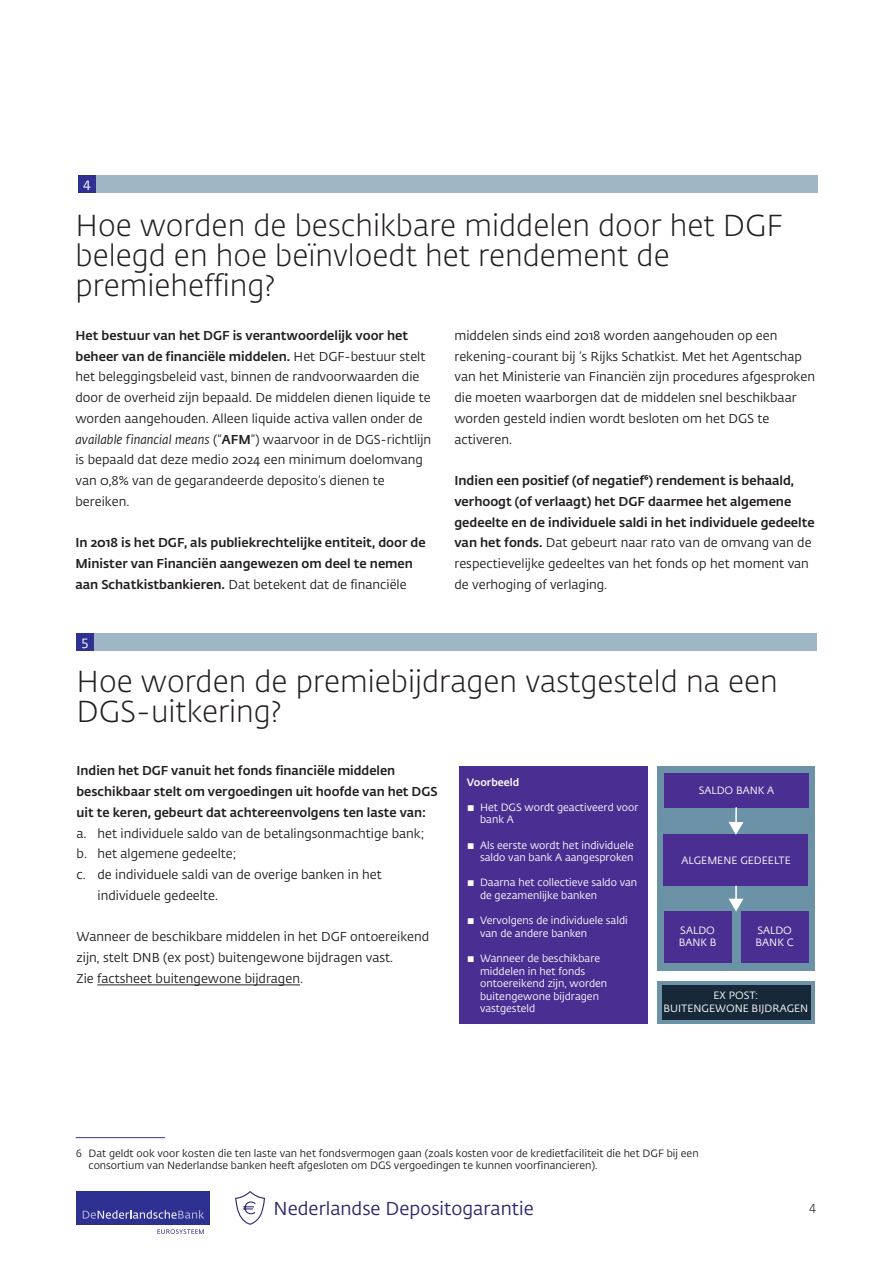
<style>
.page{position:relative;width:893px;height:1263px;background:#fff}
.page>*{position:absolute;margin:0;border:0;box-sizing:border-box;transform-origin:0 0}
.t1{font:300 30px/30px "DNB Fedra";color:#231f20}
.t2{font:18.45px "DNB Fedra";color:#2c296d}
.t3{font:13.5px "DNB Fedra";color:#fff}
.t4{font:12.75px/20.7px "DNB Fedra";color:#231f20}
.t5{font:500 12.75px/20.7px "DNB Fedra";color:#231f20}
.t6{font:300 12.75px "DNB Fedra";color:#231f20}
.t7{font:10.5px/12.6px "DNB Fedra";color:#fff}
.t8{font:10.5px/12.6px "DNB Fedra";color:#231f20}
.t9{font:500 10.5px "DNB Fedra";color:#fff}
.s1{font-weight:500}
.s2{font-style:italic}
.s3{font-weight:400}
</style>
<div class="page">
<div style="left:77px;top:1191px;width:133px;height:34px;background:#2e3092"></div>
<svg style="left:157px;top:1229px;width:47px;height:5px"></svg>
<svg style="left:83px;top:1210px;width:121px;height:9px"></svg>
<svg style="left:235px;top:1191px;width:30px;height:34px"></svg>
<hr style="left:97px;top:985px;width:203px;height:1px;background:#231f20">
<hr style="left:76px;top:1137px;width:89px;height:1px;background:#4a2e92">
<div style="left:78px;top:176px;width:740px;height:17px;background:#9fb6c6"></div>
<div style="left:78px;top:176px;width:17px;height:17px;background:#2e3092"></div>
<div style="left:77px;top:634px;width:739px;height:17px;background:#9fb6c6"></div>
<div style="left:77px;top:634px;width:17px;height:17px;background:#2e3092"></div>
<div style="left:459px;top:766px;width:188px;height:257px;background:#4a2e92"></div>
<div style="left:657px;top:766px;width:158px;height:204px;background:#6c92a7"></div>
<div style="left:664px;top:835px;width:144px;height:51px;background:#4a2e92"></div>
<div style="left:658px;top:981px;width:157px;height:42px;background:#6c92a7"></div>
<div style="left:662px;top:985px;width:149px;height:34px;background:#172938"></div>
<div style="left:664px;top:773px;width:144px;height:34px;background:#4a2e92"></div>
<div style="left:664px;top:911px;width:68px;height:51px;background:#4a2e92"></div>
<div style="left:741px;top:911px;width:68px;height:51px;background:#4a2e92"></div>
<svg style="left:728px;top:807px;width:15px;height:28px"></svg>
<svg style="left:729px;top:886px;width:14px;height:26px"></svg>
<p class="t3" style="left:83px;top:175px;width:9px">4</p>
<h1 class="t1" style="left:75px;top:211px;width:709px">Hoe worden de beschikbare middelen door het DGF belegd en hoe beïnvloedt het rendement de premieheffing?</h1>
<p class="t4" style="left:75px;top:325px;width:357px"><span class="s1">Het bestuur van het DGF is verantwoordelijk voor het beheer van de financiële middelen.</span> Het DGF-bestuur stelt het beleggingsbeleid vast, binnen de randvoorwaarden die door de overheid zijn bepaald. De middelen dienen liquide te worden aangehouden. Alleen liquide activa vallen onder de <span class="s2">available financial means</span> (“<span class="s1">AFM</span>”) waarvoor in de DGS-richtlijn is bepaald dat deze medio 2024 een minimum doelomvang van 0,8% van de gegarandeerde deposito’s dienen te bereiken.</p>
<p class="t5" style="left:75px;top:533px;width:352px">In 2018 is het DGF, als publiekrechtelijke entiteit, door de<br>Minister van Financiën aangewezen om deel te nemen aan Schatkistbankieren. <span class="s3">Dat betekent dat de financiële</span></p>
<p class="t4" style="left:454px;top:325px;width:362px">middelen sinds eind 2018 worden aangehouden op een rekening-courant bij ’s Rijks Schatkist. Met het Agentschap van het Ministerie van Financiën zijn procedures afgesproken die moeten waarborgen dat de middelen snel beschikbaar worden gesteld indien wordt besloten om het DGS te activeren.</p>
<p class="t5" style="left:454px;top:470px;width:362px">Indien een positief (of negatief⁶) rendement is behaald, verhoogt (of verlaagt) het DGF daarmee het algemene gedeelte en de individuele saldi in het individuele gedeelte van het fonds. <span class="s3">Dat gebeurt naar rato van de omvang van de respectievelijke gedeeltes van het fonds op het moment van de verhoging of verlaging.</span></p>
<p class="t3" style="left:82px;top:633px;width:8px">5</p>
<h1 class="t1" style="left:77px;top:667px;width:703px">Hoe worden de premiebijdragen vastgesteld na een<br>DGS-uitkering?</h1>
<p class="t5" style="left:77px;top:761px;width:362px">Indien het DGF vanuit het fonds financiële middelen beschikbaar stelt om vergoedingen uit hoofde van het DGS uit te keren, gebeurt dat achtereenvolgens ten laste van:</p>
<p class="t4" style="left:77px;top:823px;width:349px">a. het individuele saldo van de betalingsonmachtige bank;</p>
<p class="t4" style="left:77px;top:844px;width:162px">b. het algemene gedeelte;</p>
<p class="t4" style="left:77px;top:864px;width:307px">c. de individuele saldi van de overige banken in het</p>
<p class="t4" style="left:98px;top:885px;width:122px">individuele gedeelte.</p>
<p class="t4" style="left:77px;top:926px;width:354px">Wanneer de beschikbare middelen in het DGF ontoereikend zijn, stelt DNB (ex post) buitengewone bijdragen vast.<br>Zie factsheet buitengewone bijdragen.</p>
<p class="t9" style="left:467px;top:775px;width:54px">Voorbeeld</p>
<p class="t7" style="left:480px;top:801px;width:160px;text-indent:-13px">▪ Het DGS wordt geactiveerd voor bank A</p>
<p class="t7" style="left:467px;top:839px;width:168px;text-align:right">▪ Als eerste wordt het individuele saldo van bank A aangesproken</p>
<p class="t7" style="left:480px;top:876px;width:159px;text-indent:-13px">▪ Daarna het collectieve saldo van de gezamenlijke banken</p>
<p class="t7" style="left:480px;top:914px;width:149px;text-indent:-13px">▪ Vervolgens de individuele saldi van de andere banken</p>
<p class="t7" style="left:480px;top:952px;width:129px;text-indent:-13px">▪ Wanneer de beschikbare middelen in het fonds ontoereikend zijn, worden buitengewone bijdragen vastgesteld</p>
<p class="t7" style="left:699px;top:784px;width:77px">SALDO BANK A</p>
<p class="t7" style="left:681px;top:854px;width:111px">ALGEMENE GEDEELTE</p>
<p class="t7" style="left:679px;top:924px;width:39px">SALDO<br>BANK B</p>
<p class="t7" style="left:756px;top:924px;width:40px">SALDO<br>BANK C</p>
<p class="t7" style="left:663px;top:989px;width:146px;text-align:center">EX POST:<br>BUITENGEWONE BIJDRAGEN</p>
<p class="t8" style="left:88px;top:1147px;width:612px;text-indent:-13px">6 Dat geldt ook voor kosten die ten laste van het fondsvermogen gaan (zoals kosten voor de kredietfaciliteit die het DGF bij een consortium van Nederlandse banken heeft afgesloten om DGS vergoedingen te kunnen voorfinancieren).</p>
<h2 class="t2" style="left:274px;top:1197px;width:262px">Nederlandse Depositogarantie</h2>
<p class="t6" style="left:809px;top:1198px;width:9px">4</p>
</div>
